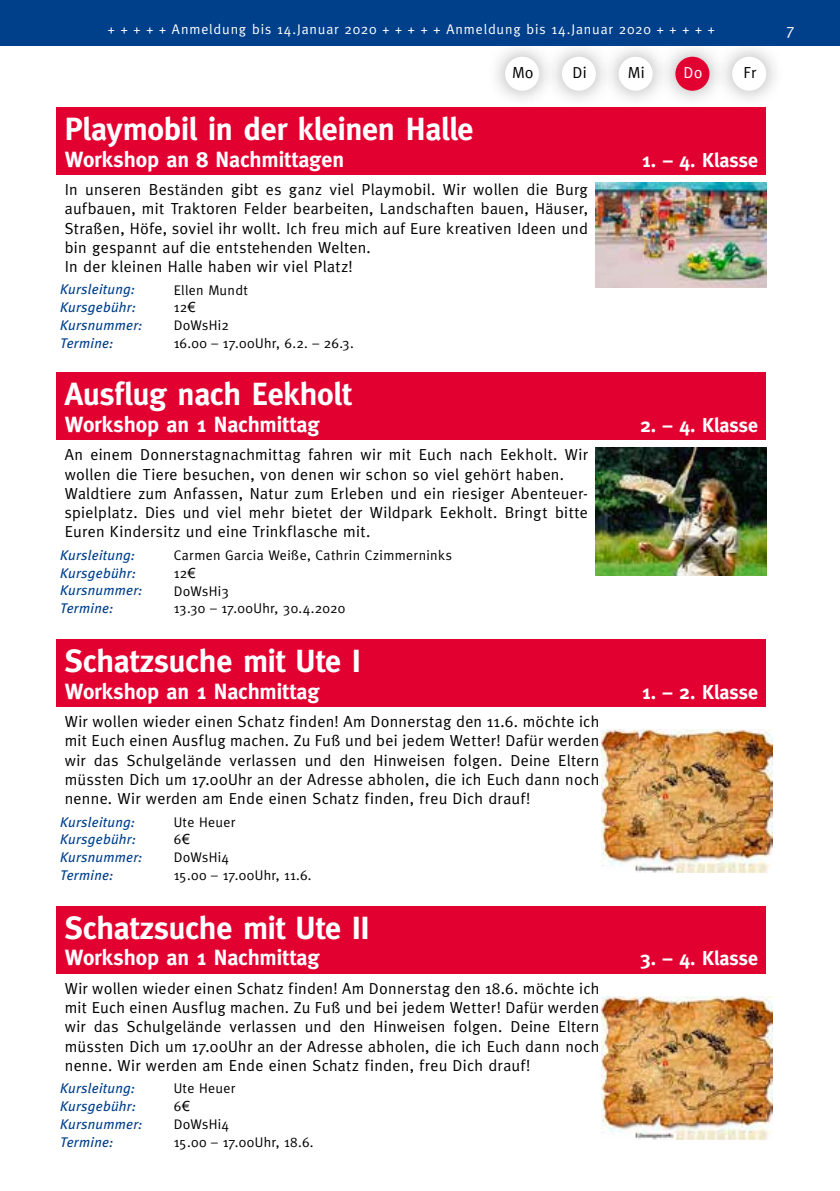
<style>
.page{position:relative;width:840px;height:1191px;background:#fff}
.page>*{position:absolute;margin:0;border:0;box-sizing:border-box;transform-origin:0 0}
.t1{font:700 32px "Meta";letter-spacing:-.01em;color:#fff}
.t2{font:700 22px "Meta";letter-spacing:-.005em;color:#fff}
.t3{font:700 20px "Meta";color:#fff}
.t4{font:16px/19.2px "Meta";letter-spacing:.02em;color:#000}
.t5{font:16px "Meta";color:#fff}
.t6{font:14px "Meta";letter-spacing:.025em;color:#000}
.t7{font:italic 14px "Meta Plus";letter-spacing:.02em;color:#003f8a}
.t8{font:14px "Meta";letter-spacing:.06em;color:#fff}
.s1{font-family:"Arial"}
</style>
<div class="page">
<div style="left:486px;top:38px;width:71px;height:71px;background:#000;opacity:.35"></div>
<div style="left:505px;top:57px;width:34px;height:34px;background:#fff;border-radius:50%"></div>
<div style="left:543px;top:38px;width:70px;height:71px;background:#000;opacity:.35"></div>
<div style="left:561px;top:57px;width:34px;height:34px;background:#fff;border-radius:50%"></div>
<div style="left:600px;top:38px;width:70px;height:71px;background:#000;opacity:.35"></div>
<div style="left:618px;top:57px;width:34px;height:34px;background:#fff;border-radius:50%"></div>
<div style="left:656px;top:38px;width:71px;height:71px;background:#000;opacity:.35"></div>
<div style="left:675px;top:57px;width:34px;height:34px;background:#e20030;border-radius:50%"></div>
<div style="left:713px;top:38px;width:71px;height:71px;background:#000;opacity:.35"></div>
<div style="left:731px;top:57px;width:34px;height:34px;background:#fff;border-radius:50%"></div>
<div style="left:57px;top:107px;width:708px;height:67px;background:#e20030"></div>
<img style="left:595px;top:182px;width:171px;height:105px">
<div style="left:57px;top:372px;width:708px;height:68px;background:#e20030"></div>
<img style="left:595px;top:448px;width:171px;height:128px">
<div style="left:57px;top:639px;width:708px;height:67px;background:#e20030"></div>
<img style="left:601px;top:729px;width:170px;height:143px">
<div style="left:57px;top:906px;width:708px;height:67px;background:#e20030"></div>
<img style="left:601px;top:996px;width:170px;height:143px">
<div style="left:0;top:0;width:839px;height:45px;background:#003f8a"></div>
<p class="t8" style="left:108px;top:22px;width:608px">+ + + + + Anmeldung bis 14.Januar 2020 + + + + + Anmeldung bis 14.Januar 2020 + + + + +</p>
<p class="t5" style="left:785px;top:20px;width:10px">7</p>
<p class="t4" style="left:511px;top:63px;width:23px">Mo</p>
<p class="t4" style="left:572px;top:63px;width:16px">Di</p>
<p class="t4" style="left:627px;top:63px;width:18px">Mi</p>
<p class="t5" style="left:683px;top:64px;width:21px">Do</p>
<p class="t4" style="left:743px;top:63px;width:14px">Fr</p>
<h1 class="t1" style="left:65px;top:110px;width:410px">Playmobil in der kleinen Halle</h1>
<h2 class="t2" style="left:65px;top:146px;width:281px">Workshop an 8 Nachmittagen</h2>
<p class="t3" style="left:641px;top:148px;width:118px">1. – 4. Klasse</p>
<p class="t4" style="left:65px;top:180px;width:524px">In unseren Beständen gibt es ganz viel Playmobil. Wir wollen die Burg aufbauen, mit Traktoren Felder bearbeiten, Landschaften bauen, Häuser, Straßen, Höfe, soviel ihr wollt. Ich freu mich auf Eure kreativen Ideen und bin gespannt auf die entstehenden Welten.<br>In der kleinen Halle haben wir viel Platz!</p>
<p class="t7" style="left:60px;top:281px;width:76px">Kursleitung:</p>
<p class="t6" style="left:173px;top:281px;width:76px">Ellen Mundt</p>
<p class="t7" style="left:60px;top:299px;width:77px">Kursgebühr:</p>
<p class="t6" style="left:173px;top:299px;width:23px">12<span class="s1">€</span></p>
<p class="t7" style="left:60px;top:317px;width:84px">Kursnummer:</p>
<p class="t6" style="left:173px;top:317px;width:57px">DoWsHi2</p>
<p class="t7" style="left:60px;top:335px;width:55px">Termine:</p>
<p class="t6" style="left:173px;top:335px;width:182px">16.00 – 17.00Uhr, 6.2. – 26.3.</p>
<h1 class="t1" style="left:65px;top:376px;width:288px">Ausflug nach Eekholt</h1>
<h2 class="t2" style="left:65px;top:411px;width:256px">Workshop an 1 Nachmittag</h2>
<p class="t3" style="left:640px;top:413px;width:119px">2. – 4. Klasse</p>
<p class="t4" style="left:65px;top:445px;width:524px">An einem Donnerstagnachmittag fahren wir mit Euch nach Eekholt. Wir wollen die Tiere besuchen, von denen wir schon so viel gehört haben.<br>Waldtiere zum Anfassen, Natur zum Erleben und ein riesiger Abenteuer&shy;spielplatz. Dies und viel mehr bietet der Wildpark Eekholt. Bringt bitte Euren Kindersitz und eine Trinkflasche mit.</p>
<p class="t7" style="left:60px;top:547px;width:76px">Kursleitung:</p>
<p class="t6" style="left:173px;top:547px;width:280px">Carmen Garcia Weiße, Cathrin Czimmerninks</p>
<p class="t7" style="left:60px;top:564px;width:77px">Kursgebühr:</p>
<p class="t6" style="left:173px;top:564px;width:23px">12<span class="s1">€</span></p>
<p class="t7" style="left:60px;top:582px;width:84px">Kursnummer:</p>
<p class="t6" style="left:173px;top:582px;width:57px">DoWsHi3</p>
<p class="t7" style="left:60px;top:600px;width:55px">Termine:</p>
<p class="t6" style="left:173px;top:600px;width:173px">13.30 – 17.00Uhr, 30.4.2020</p>
<h1 class="t1" style="left:65px;top:642px;width:297px">Schatzsuche mit Ute I</h1>
<h2 class="t2" style="left:65px;top:678px;width:256px">Workshop an 1 Nachmittag</h2>
<p class="t3" style="left:641px;top:680px;width:118px">1. – 2. Klasse</p>
<p class="t4" style="left:65px;top:712px;width:535px;text-align:justify">Wir wollen wieder einen Schatz finden! Am Donnerstag den 11.6. möchte ich mit Euch einen Ausflug machen. Zu Fuß und bei jedem Wetter! Dafür werden wir das Schulgelände verlassen und den Hinweisen folgen. Deine Eltern müssten Dich um 17.00Uhr an der Adresse abholen, die ich Euch dann noch nenne. Wir werden am Ende einen Schatz finden, freu Dich drauf!</p>
<p class="t7" style="left:60px;top:813px;width:76px">Kursleitung:</p>
<p class="t6" style="left:173px;top:813px;width:63px">Ute Heuer</p>
<p class="t7" style="left:60px;top:831px;width:77px">Kursgebühr:</p>
<p class="t6" style="left:173px;top:831px;width:18px">6<span class="s1">€</span></p>
<p class="t7" style="left:60px;top:849px;width:84px">Kursnummer:</p>
<p class="t6" style="left:173px;top:849px;width:57px">DoWsHi4</p>
<p class="t7" style="left:60px;top:867px;width:55px">Termine:</p>
<p class="t6" style="left:173px;top:867px;width:139px">15.00 – 17.00Uhr, 11.6.</p>
<h1 class="t1" style="left:65px;top:909px;width:306px">Schatzsuche mit Ute II</h1>
<h2 class="t2" style="left:65px;top:945px;width:256px">Workshop an 1 Nachmittag</h2>
<p class="t3" style="left:640px;top:947px;width:119px">3. – 4. Klasse</p>
<p class="t4" style="left:65px;top:978px;width:535px;text-align:justify">Wir wollen wieder einen Schatz finden! Am Donnerstag den 18.6. möchte ich mit Euch einen Ausflug machen. Zu Fuß und bei jedem Wetter! Dafür werden wir das Schulgelände verlassen und den Hinweisen folgen. Deine Eltern müssten Dich um 17.00Uhr an der Adresse abholen, die ich Euch dann noch nenne. Wir werden am Ende einen Schatz finden, freu Dich drauf!</p>
<p class="t7" style="left:60px;top:1080px;width:76px">Kursleitung:</p>
<p class="t6" style="left:173px;top:1080px;width:63px">Ute Heuer</p>
<p class="t7" style="left:60px;top:1098px;width:77px">Kursgebühr:</p>
<p class="t6" style="left:173px;top:1098px;width:18px">6<span class="s1">€</span></p>
<p class="t7" style="left:60px;top:1116px;width:84px">Kursnummer:</p>
<p class="t6" style="left:173px;top:1116px;width:57px">DoWsHi4</p>
<p class="t7" style="left:60px;top:1134px;width:55px">Termine:</p>
<p class="t6" style="left:173px;top:1134px;width:141px">15.00 – 17.00Uhr, 18.6.</p>
</div>
